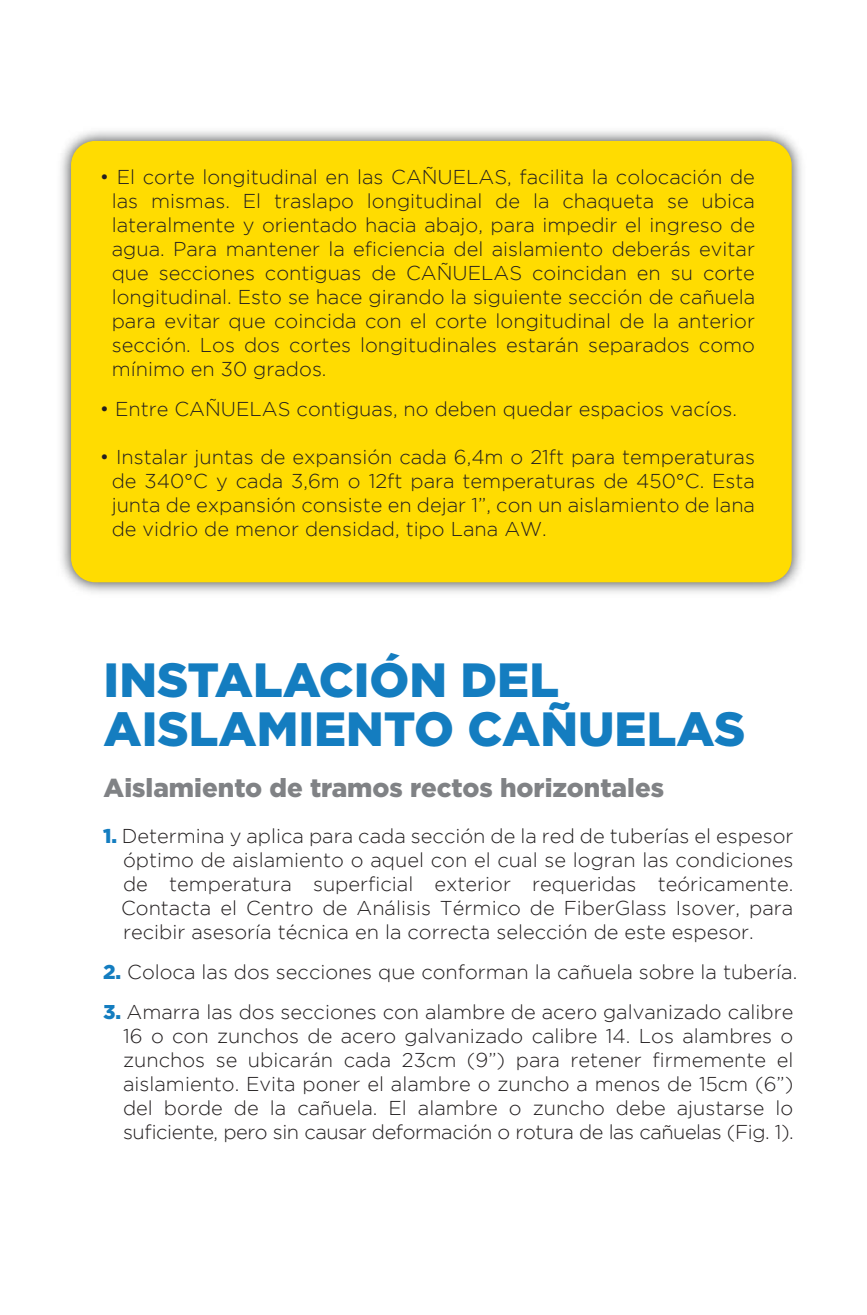
<style>
.page{position:relative;width:867px;height:1315px;background:#fff}
.page>*{position:absolute;margin:0;border:0;box-sizing:border-box;transform-origin:0 0}
.t1{font:900 48px/49.6px "Gotham";color:#147dc0}
.t2{font:900 26px "Gotham";color:#808285}
.t3{font:300 20px/24px "Gotham";color:#231f20;text-align:justify}
.s1{font-weight:900;color:#147dc0}
</style>
<div class="page">
<img style="left:60px;top:131px;width:742px;height:462px">
<div style="left:71px;top:141px;width:720px;height:441px;background:#ffdc01;border-radius:24px"></div>
<p class="t3" style="left:112px;top:165px;width:644px;text-indent:-12px">• El corte longitudinal en las CAÑUELAS, facilita la colocación de las mismas. El traslapo longitudinal de la chaqueta se ubica lateralmente y orientado hacia abajo, para impedir el ingreso de agua. Para mantener la eficiencia del aislamiento deberás evitar que secciones contiguas de CAÑUELAS coincidan en su corte longitudinal. Esto se hace girando la siguiente sección de cañuela para evitar que coincida con el corte longitudinal de la anterior sección. Los dos cortes longitudinales estarán separados como mínimo en 30 grados.</p>
<p class="t3" style="left:100px;top:397px;width:638px">• Entre CAÑUELAS contiguas, no deben quedar espacios vacíos.</p>
<p class="t3" style="left:112px;top:445px;width:644px;text-indent:-12px">• Instalar juntas de expansión cada 6,4m o 21ft para temperaturas de 340°C y cada 3,6m o 12ft para temperaturas de 450°C. Esta junta de expansión consiste en dejar 1”, con un aislamiento de lana de vidrio de menor densidad, tipo Lana AW.</p>
<h1 class="t1" style="left:104px;top:654px;width:643px">INSTALACIÓN DEL<br>AISLAMIENTO CAÑUELAS</h1>
<h2 class="t2" style="left:104px;top:770px;width:562px">Aislamiento de tramos rectos horizontales</h2>
<p class="t3" style="left:121px;top:824px;width:673px;text-indent:-18px"><span class="s1">1.</span> Determina y aplica para cada sección de la red de tuberías el espesor óptimo de aislamiento o aquel con el cual se logran las condiciones de temperatura superficial exterior requeridas teóricamente.<br>Contacta el Centro de Análisis Térmico de FiberGlass Isover, para recibir asesoría técnica en la correcta selección de este espesor.</p>
<p class="t3" style="left:103px;top:960px;width:695px"><span class="s1">2.</span> Coloca las dos secciones que conforman la cañuela sobre la tubería.</p>
<p class="t3" style="left:123px;top:1000px;width:672px;text-indent:-20px"><span class="s1">3.</span> Amarra las dos secciones con alambre de acero galvanizado calibre 16 o con zunchos de acero galvanizado calibre 14. Los alambres o zunchos se ubicarán cada 23cm (9”) para retener firmemente el aislamiento. Evita poner el alambre o zuncho a menos de 15cm (6”) del borde de la cañuela. El alambre o zuncho debe ajustarse lo suficiente, pero sin causar deformación o rotura de las cañuelas (Fig. 1).</p>
</div>
